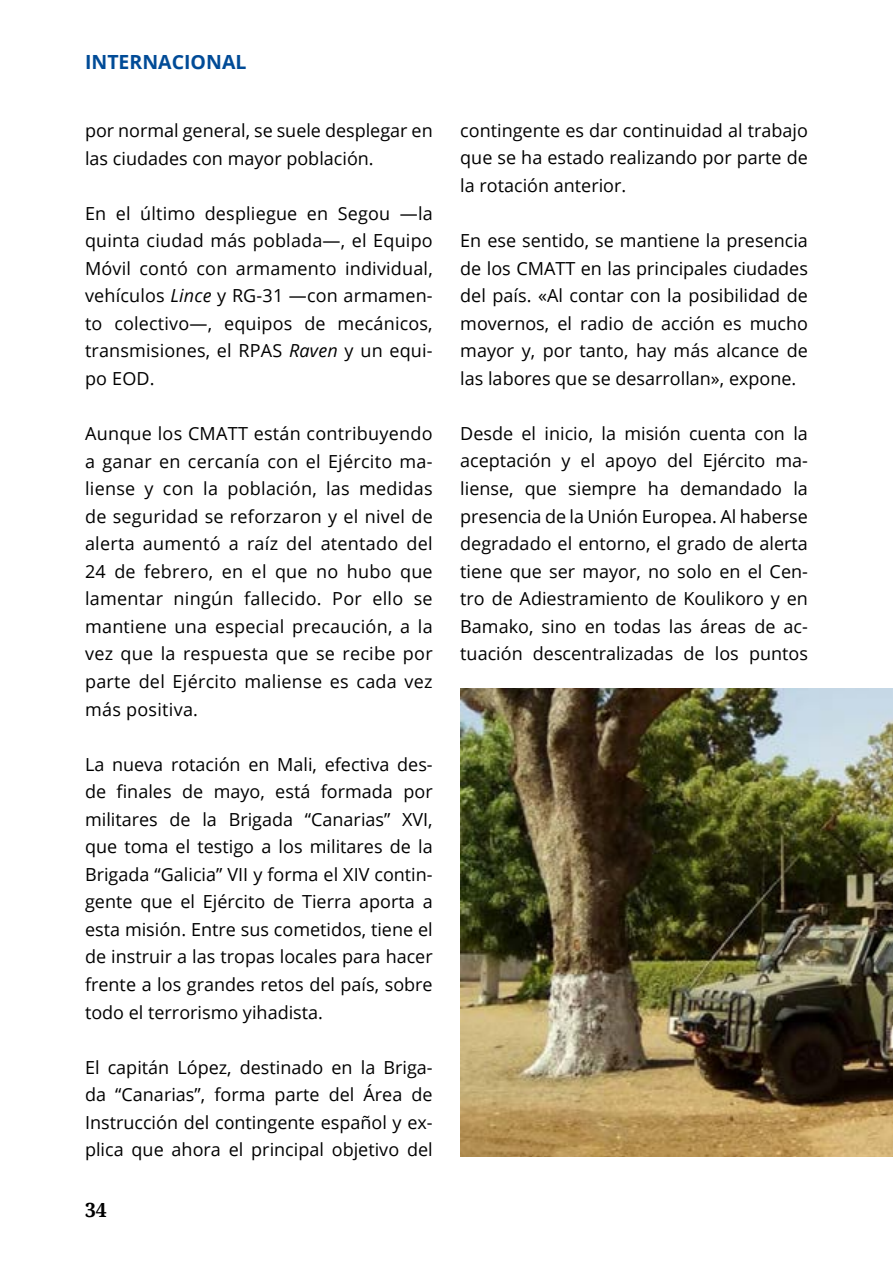
<style>
.page{position:relative;width:893px;height:1263px;background:#fff}
.page>*{position:absolute;margin:0;border:0;box-sizing:border-box;transform-origin:0 0}
.t1{font:700 19.5px "Open Sans";color:#004b97}
.t2{font:700 19.5px "Droid Serif";color:#000}
.t3{font:18px/27.6px "Open Sans";color:#000;text-align:justify}
.s1{font-style:italic}
</style>
<div class="page">
<img style="left:460px;top:688px;width:433px;height:468px">
<p class="t1" style="left:85px;top:48px;width:163px">INTERNACIONAL</p>
<p class="t3" style="left:85px;top:116px;width:349px">por normal general, se suele desplegar en las ciudades con mayor población.</p>
<p class="t3" style="left:85px;top:199px;width:349px">En el último despliegue en Segou —la quinta ciudad más poblada—, el Equipo Móvil contó con armamento individual, vehículos <span class="s1">Lince</span> y RG-31 —con armamen&shy;to colectivo—, equipos de mecánicos, transmisiones, el RPAS <span class="s1">Raven</span> y un equi&shy;po EOD.</p>
<p class="t3" style="left:85px;top:419px;width:349px">Aunque los CMATT están contribuyendo a ganar en cercanía con el Ejército ma&shy;liense y con la población, las medidas de seguridad se reforzaron y el nivel de alerta aumentó a raíz del atentado del 24 de febrero, en el que no hubo que lamentar ningún fallecido. Por ello se mantiene una especial precaución, a la vez que la respuesta que se recibe por parte del Ejército maliense es cada vez más positiva.</p>
<p class="t3" style="left:85px;top:750px;width:349px">La nueva rotación en Mali, efectiva des&shy;de finales de mayo, está formada por militares de la Brigada “Canarias” XVI, que toma el testigo a los militares de la Brigada “Galicia” VII y forma el XIV contin&shy;gente que el Ejército de Tierra aporta a esta misión. Entre sus cometidos, tiene el de instruir a las tropas locales para hacer frente a los grandes retos del país, sobre todo el terrorismo yihadista.</p>
<p class="t3" style="left:85px;top:1053px;width:349px">El capitán López, destinado en la Briga&shy;da “Canarias”, forma parte del Área de Instrucción del contingente español y ex&shy;plica que ahora el principal objetivo del</p>
<p class="t2" style="left:85px;top:1199px;width:23px">34</p>
<p class="t3" style="left:460px;top:116px;width:349px">contingente es dar continuidad al trabajo que se ha estado realizando por parte de la rotación anterior.</p>
<p class="t3" style="left:460px;top:226px;width:349px">En ese sentido, se mantiene la presencia de los CMATT en las principales ciudades del país. «Al contar con la posibilidad de movernos, el radio de acción es mucho mayor y, por tanto, hay más alcance de las labores que se desarrollan», expone.</p>
<p class="t3" style="left:460px;top:419px;width:349px">Desde el inicio, la misión cuenta con la aceptación y el apoyo del Ejército ma&shy;liense, que siempre ha demandado la presencia de la Unión Europea. Al haberse degradado el entorno, el grado de alerta tiene que ser mayor, no solo en el Cen&shy;tro de Adiestramiento de Koulikoro y en Bamako, sino en todas las áreas de ac&shy;tuación descentralizadas de los puntos</p>
</div>
